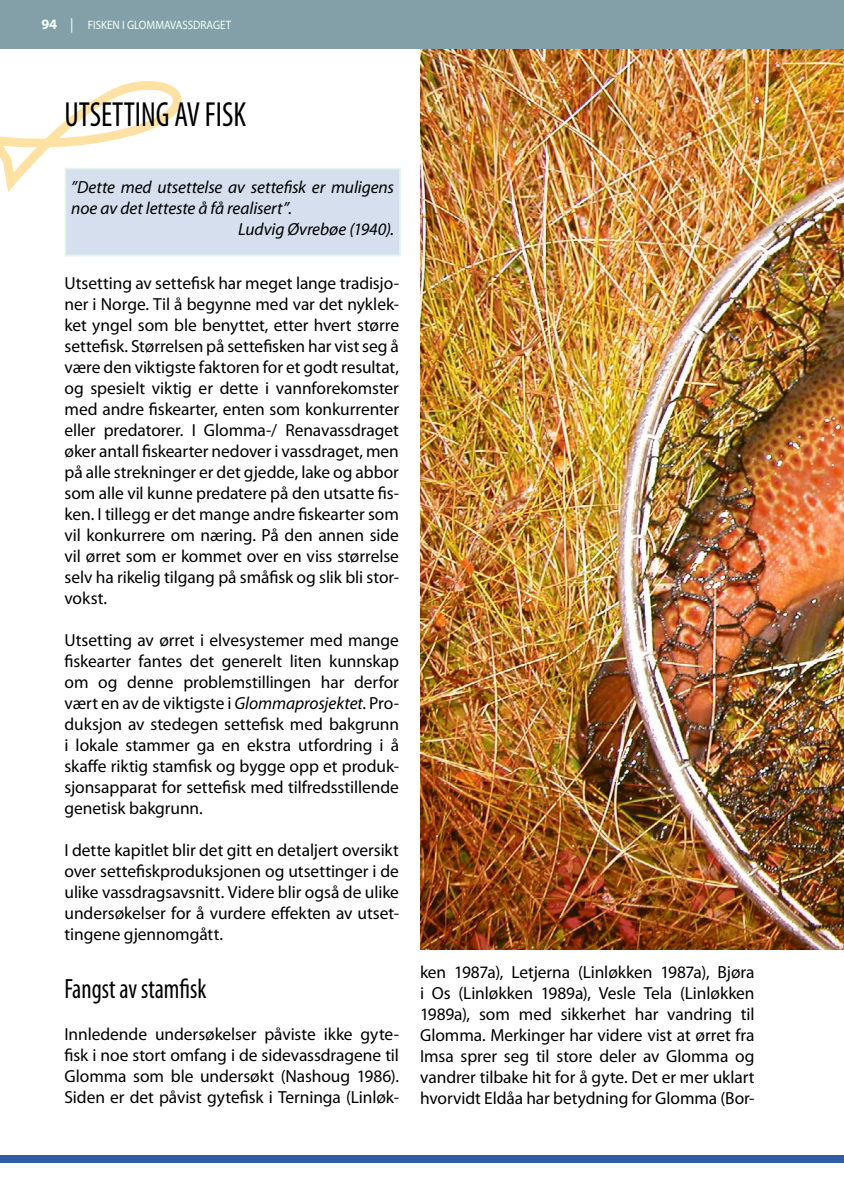
<style>
.page{position:relative;width:844px;height:1191px;background:#fff}
.page>*{position:absolute;margin:0;border:0;box-sizing:border-box;transform-origin:0 0}
.t1{font:condensed 35px "Myriad Pro";color:#000;scale:.9 1}
.t2{font:condensed 28px "Myriad Pro";color:#000;scale:.9 1}
.t3{font:17.5px/21px "Myriad Pro";letter-spacing:-.005em;color:#000;text-align:justify}
.t4{font:italic 17.5px "Myriad Pro";letter-spacing:-.005em;color:#000}
.t5{font:12.25px "Myriad Pro";color:#f6fff7;scale:.9 1}
.s1{font-weight:700;font-size:14.35px}
.s2{font-size:14.35px}
.s3{font-style:italic}
</style>
<div class="page">
<div style="left:0;top:1155px;width:843px;height:7px;background:#2e5fa4"></div>
<img style="left:420px;top:49px;width:423px;height:900px">
<div style="left:0;top:0;width:843px;height:49px;background:#83a0a9"></div>
<svg style="left:0;top:81px;width:205px;height:176px"></svg>
<div style="left:65px;top:169px;width:335px;height:86px;background:#d5dfed"></div>
<div style="left:64px;top:168px;width:337px;height:88px;border:2px solid #e3f5e9"></div>
<p class="t5" style="left:41px;top:17px;width:212px"><span class="s1">94</span> <span class="s2">|</span> FISKEN I GLOMMAVASSDRAGET</p>
<h1 class="t1" style="left:64px;top:93px;width:203px">UTSETTING AV FISK</h1>
<p class="t4" style="left:71px;top:176px;width:324px">”Dette med utsettelse av settefisk er muligens</p>
<p class="t4" style="left:71px;top:197px;width:222px">noe av det letteste å få realisert”.</p>
<p class="t4" style="left:238px;top:218px;width:157px">Ludvig Øvrebøe (1940).</p>
<p class="t3" style="left:64px;top:272px;width:336px">Utsetting av settefisk har meget lange tradisjo&shy;ner i Norge. Til å begynne med var det nyklek&shy;ket yngel som ble benyttet, etter hvert større settefisk. Størrelsen på settefisken har vist seg å være den viktigste faktoren for et godt resultat, og spesielt viktig er dette i vannforekomster med andre fiskearter, enten som konkurrenter eller predatorer. I Glomma-/ Renavassdraget øker antall fiskearter nedover i vassdraget, men på alle strekninger er det gjedde, lake og abbor som alle vil kunne predatere på den utsatte fis&shy;ken. I tillegg er det mange andre fiskearter som vil konkurrere om næring. På den annen side vil ørret som er kommet over en viss størrelse selv ha rikelig tilgang på småfisk og slik bli stor&shy;vokst.</p>
<p class="t3" style="left:64px;top:629px;width:336px">Utsetting av ørret i elvesystemer med mange fiskearter fantes det generelt liten kunnskap om og denne problemstillingen har derfor vært en av de viktigste i <span class="s3">Glommaprosjektet</span>. Pro&shy;duksjon av stedegen settefisk med bakgrunn i lokale stammer ga en ekstra utfordring i å skaffe riktig stamfisk og bygge opp et produk&shy;sjonsapparat for settefisk med tilfredsstillende genetisk bakgrunn.</p>
<p class="t3" style="left:64px;top:839px;width:336px">I dette kapitlet blir det gitt en detaljert oversikt over settefiskproduksjonen og utsettinger i de ulike vassdragsavsnitt. Videre blir også de ulike undersøkelser for å vurdere effekten av utset&shy;tingene gjennomgått.</p>
<h2 class="t2" style="left:64px;top:971px;width:159px">Fangst av stamfisk</h2>
<p class="t3" style="left:64px;top:1023px;width:336px">Innledende undersøkelser påviste ikke gyte&shy;fisk i noe stort omfang i de sidevassdragene til Glomma som ble undersøkt (Nashoug 1986).<br>Siden er det påvist gytefisk i Terninga (Linløk-</p>
<p class="t3" style="left:420px;top:961px;width:336px">ken 1987a), Letjerna (Linløkken 1987a), Bjøra i Os (Linløkken 1989a), Vesle Tela (Linløkken 1989a), som med sikkerhet har vandring til Glomma. Merkinger har videre vist at ørret fra Imsa sprer seg til store deler av Glomma og vandrer tilbake hit for å gyte. Det er mer uklart hvorvidt Eldåa har betydning for Glomma (Bor-</p>
</div>
